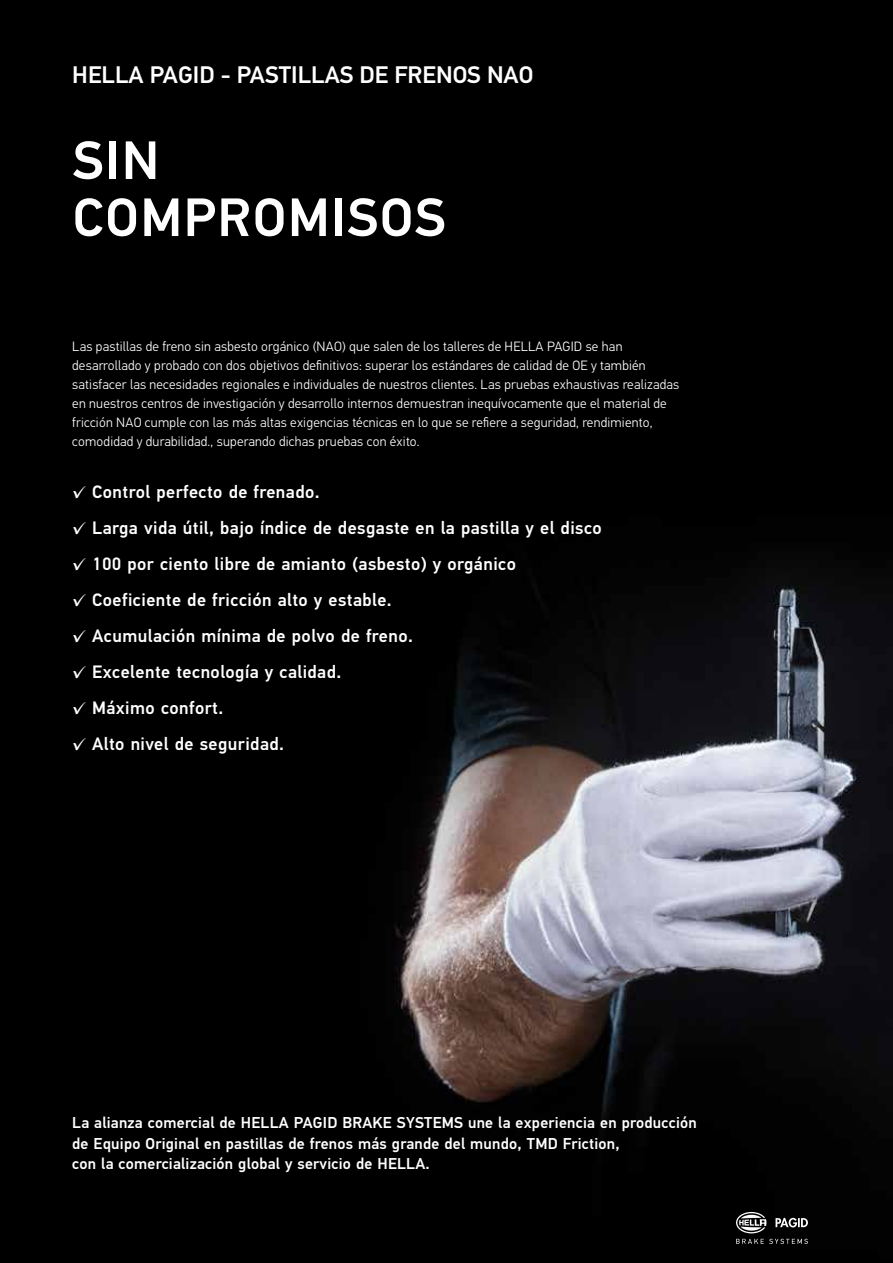
<style>
.page{position:relative;width:893px;height:1263px;background:#fff}
.page>*{position:absolute;margin:0;border:0;box-sizing:border-box;transform-origin:0 0}
.t1{font:500 54px/57px "Hella DIN Universal";letter-spacing:.035em;color:#fff}
.t2{font:500 24px "Hella DIN Universal";color:#fff}
.t3{font:500 18px "Hella DIN Universal";letter-spacing:.025em;color:#fff}
.t4{font:500 15.75px/20.4px "Hella DIN Universal";letter-spacing:.015em;color:#fff}
.t5{font:300 13.5px/19.2px "Hella DIN Universal";letter-spacing:.015em;color:#fff}
</style>
<div class="page">
<img style="left:0;top:0;width:893px;height:1263px">
<svg style="left:736px;top:1212px;width:72px;height:32px"></svg>
<h2 class="t2" style="left:72px;top:60px;width:463px">HELLA PAGID - PASTILLAS DE FRENOS NAO</h2>
<h1 class="t1" style="left:73px;top:136px;width:374px">SIN<br>COMPROMISOS</h1>
<p class="t5" style="left:72px;top:337px;width:609px">Las pastillas de freno sin asbesto orgánico (NAO) que salen de los talleres de HELLA PAGID se han desarrollado y probado con dos objetivos definitivos: superar los estándares de calidad de OE y también satisfacer las necesidades regionales e individuales de nuestros clientes. Las pruebas exhaustivas realizadas en nuestros centros de investigación y desarrollo internos demuestran inequívocamente que el material de fricción NAO cumple con las más altas exigencias técnicas en lo que se refiere a seguridad, rendimiento, comodidad y durabilidad., superando dichas pruebas con éxito.</p>
<h3 class="t3" style="left:72px;top:481px;width:249px">✓ Control perfecto de frenado.</h3>
<h3 class="t3" style="left:72px;top:517px;width:531px">✓ Larga vida útil, bajo índice de desgaste en la pastilla y el disco</h3>
<h3 class="t3" style="left:72px;top:553px;width:445px">✓ 100 por ciento libre de amianto (asbesto) y orgánico</h3>
<h3 class="t3" style="left:72px;top:589px;width:321px">✓ Coeficiente de fricción alto y estable.</h3>
<h3 class="t3" style="left:72px;top:625px;width:342px">✓ Acumulación mínima de polvo de freno.</h3>
<h3 class="t3" style="left:72px;top:661px;width:270px">✓ Excelente tecnología y calidad.</h3>
<h3 class="t3" style="left:72px;top:697px;width:152px">✓ Máximo confort.</h3>
<h3 class="t3" style="left:72px;top:733px;width:213px">✓ Alto nivel de seguridad.</h3>
<p class="t4" style="left:72px;top:1114px;width:626px">La alianza comercial de HELLA PAGID BRAKE SYSTEMS une la experiencia en producción de Equipo Original en pastillas de frenos más grande del mundo, TMD Friction,<br>con la comercialización global y servicio de HELLA.</p>
</div>
